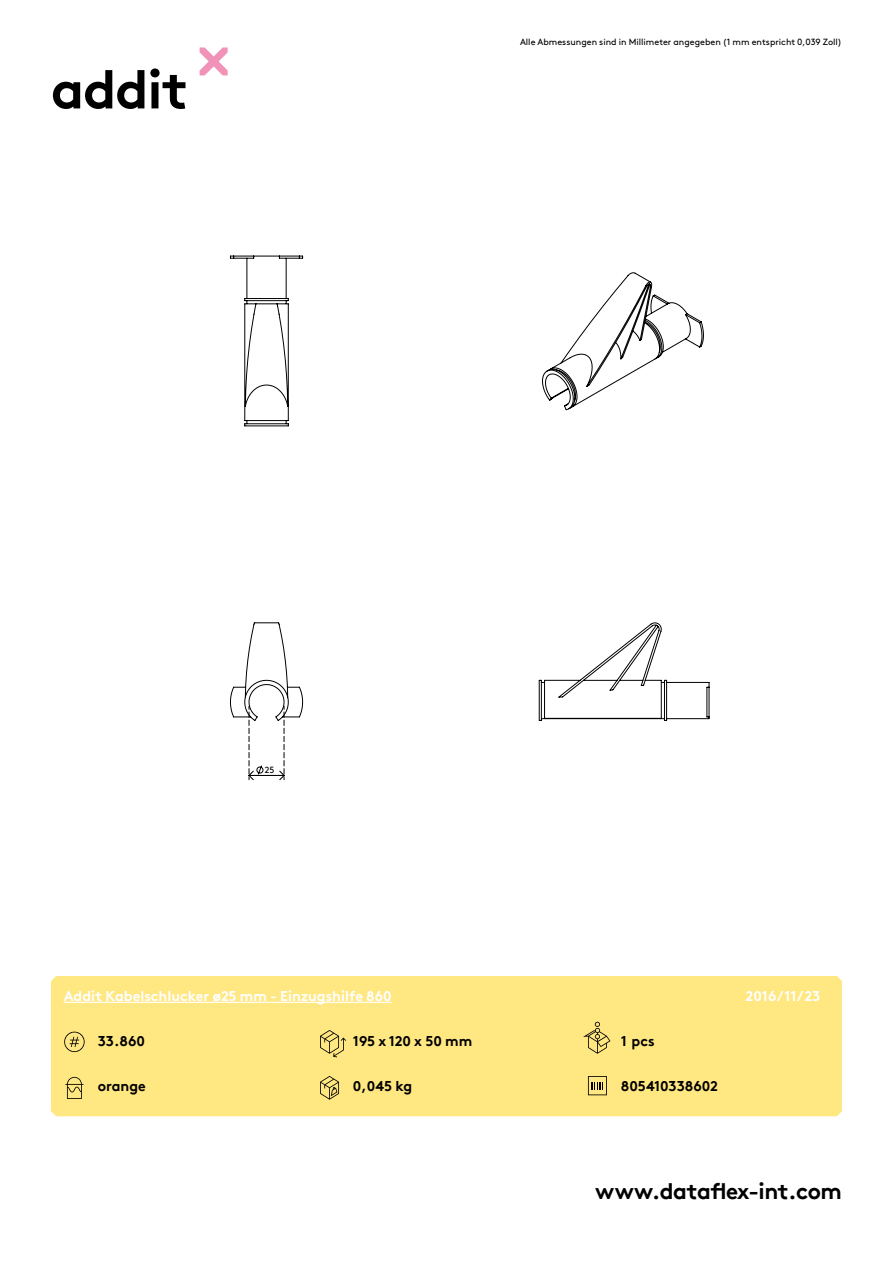
<style>
.page{position:relative;width:893px;height:1263px;background:#fff}
.page>*{position:absolute;margin:0;border:0;box-sizing:border-box;transform-origin:0 0}
.hoofdstuk{font:700 54px "Brown Pro TT";letter-spacing:-.02em;color:#000}
.t1{font:700 22.5px "Brown Pro TT";letter-spacing:-.02em;color:#000}
.t2{font:700 14.25px "Brown Pro TT";color:#fff}
.specificaties{font:700 14.25px "Brown Pro TT";color:#000}
.t3{font:9px "Brown";color:#000}
.t4{font:9px "Brown Pro TT Regular Alt";color:#000}
</style>
<div class="page">
<svg style="left:200px;top:47px;width:28px;height:28px"></svg>
<div style="left:51px;top:976px;width:791px;height:140px;background:#ffe782"></div>
<svg style="left:230px;top:622px;width:73px;height:159px"></svg>
<svg style="left:230px;top:255px;width:73px;height:172px"></svg>
<svg style="left:542px;top:272px;width:162px;height:139px"></svg>
<svg style="left:538px;top:622px;width:172px;height:99px"></svg>
<svg style="left:64px;top:1032px;width:21px;height:20px"></svg>
<svg style="left:65px;top:1077px;width:18px;height:22px"></svg>
<svg style="left:320px;top:1030px;width:26px;height:27px"></svg>
<svg style="left:583px;top:1022px;width:27px;height:32px"></svg>
<svg style="left:320px;top:1076px;width:19px;height:24px"></svg>
<svg style="left:588px;top:1076px;width:19px;height:19px"></svg>
<hr style="left:64px;top:1002px;width:328px;height:1px;background:#fff">
<p class="hoofdstuk" style="left:51px;top:46px;width:139px">addit</p>
<p class="t3" style="left:520px;top:35px;width:323px">Alle Abmessungen sind in Millimeter angegeben (1 mm entspricht 0,039 Zoll)</p>
<p class="t4" style="left:265px;top:763px;width:11px">25</p>
<h3 class="t2" style="left:64px;top:985px;width:330px">Addit Kabelschlucker ø25 mm - Einzugshilfe 860</h3>
<h3 class="t2" style="left:746px;top:985px;width:76px">2016/11/23</h3>
<h3 class="specificaties" style="left:98px;top:1029px;width:49px">33.860</h3>
<p class="specificaties" style="left:98px;top:1074px;width:49px">orange</p>
<p class="specificaties" style="left:353px;top:1029px;width:121px">195 x 120 x 50 mm</p>
<p class="specificaties" style="left:621px;top:1029px;width:35px">1 pcs</p>
<p class="specificaties" style="left:353px;top:1074px;width:61px">0,045 kg</p>
<h3 class="specificaties" style="left:621px;top:1074px;width:99px">805410338602</h3>
<h2 class="t1" style="left:595px;top:1173px;width:248px">www.dataflex-int.com</h2>
</div>
